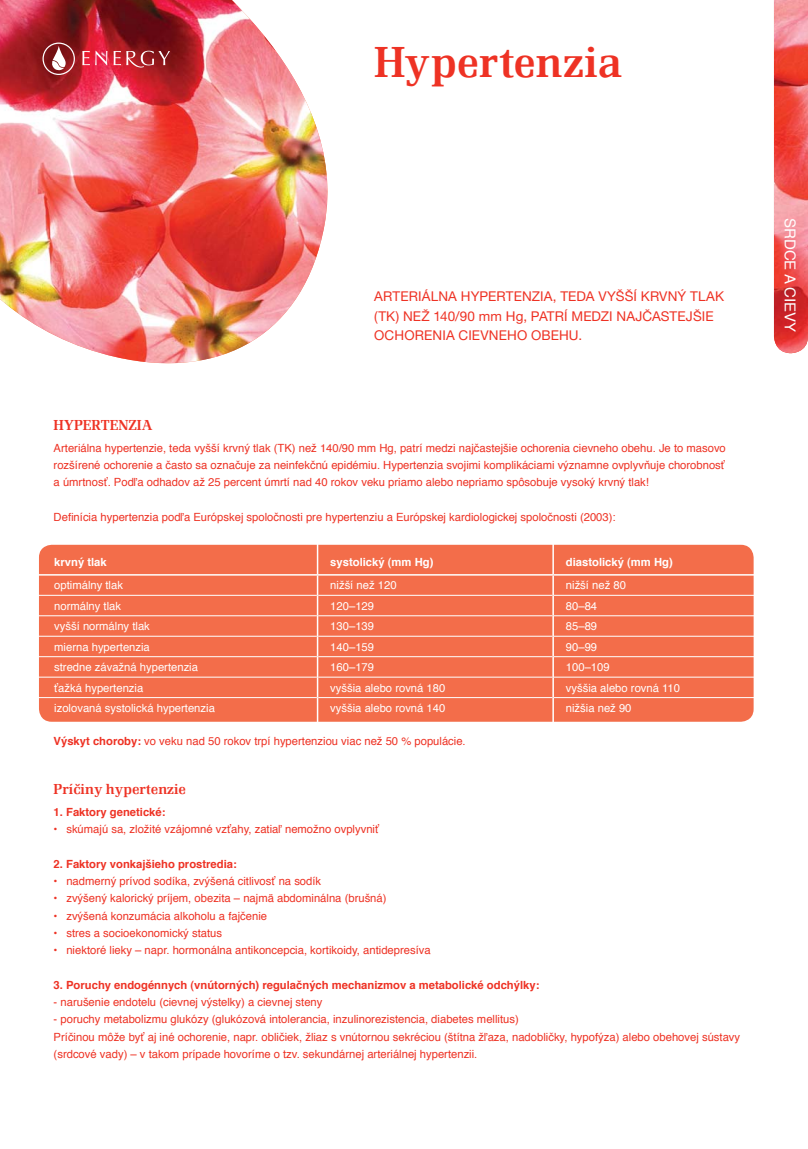
<style>
.page{position:relative;width:808px;height:1149px;background:#fff}
.page>*{position:absolute;margin:0;border:0;box-sizing:border-box;transform-origin:0 0}
.t1{font:500 45px "Renault TCE";color:#ee3224}
.t2{font:500 15px "Renault TCE";color:#ee3224}
.t3{font:15px "Helvetica";color:#fff}
.t4{font:13.5px/19.5px "Helvetica Neue CE";letter-spacing:.01em;color:#ee3224}
.t5{font:11.25px/17.2px "Helvetica";color:#ee3224;text-align:justify}
.t6{font:11.25px "Helvetica";color:#fff}
.t7{font:700 11.25px "Helvetica";color:#ee3224}
.t8{font:700 11.25px "Helvetica";color:#fff}
.s1{font-weight:700}
</style>
<div class="page">
<img style="left:0;top:0;width:327px;height:364px">
<svg style="left:43px;top:43px;width:32px;height:32px"></svg>
<svg style="left:82px;top:51px;width:25px;height:14px"></svg>
<svg style="left:114px;top:51px;width:56px;height:17px"></svg>
<img style="left:774px;top:0;width:34px;height:353px">
<div style="left:39px;top:544px;width:715px;height:177px;background:#f36d4a;border-radius:13px"></div>
<hr style="left:33px;top:594px;width:284px;height:1px;background:#fff">
<hr style="left:318px;top:594px;width:234px;height:1px;background:#fff">
<hr style="left:554px;top:594px;width:254px;height:1px;background:#fff">
<hr style="left:33px;top:615px;width:284px;height:1px;background:#fff">
<hr style="left:318px;top:615px;width:234px;height:1px;background:#fff">
<hr style="left:554px;top:615px;width:254px;height:1px;background:#fff">
<hr style="left:33px;top:635px;width:284px;height:1px;background:#fff">
<hr style="left:318px;top:635px;width:234px;height:1px;background:#fff">
<hr style="left:554px;top:635px;width:254px;height:1px;background:#fff">
<hr style="left:33px;top:656px;width:284px;height:1px;background:#fff">
<hr style="left:318px;top:656px;width:234px;height:1px;background:#fff">
<hr style="left:554px;top:656px;width:254px;height:1px;background:#fff">
<hr style="left:33px;top:676px;width:284px;height:1px;background:#fff">
<hr style="left:318px;top:676px;width:234px;height:1px;background:#fff">
<hr style="left:554px;top:676px;width:254px;height:1px;background:#fff">
<hr style="left:33px;top:697px;width:284px;height:1px;background:#fff">
<hr style="left:318px;top:697px;width:234px;height:1px;background:#fff">
<hr style="left:554px;top:697px;width:254px;height:1px;background:#fff">
<hr style="left:33px;top:574px;width:520px;height:1px;background:#fff">
<hr style="left:553px;top:574px;width:255px;height:1px;background:#fff">
<hr style="left:317px;top:541px;width:1px;height:33px;background:#fff">
<svg style="left:317px;top:575px;width:1px;height:122px"></svg>
<hr style="left:317px;top:697px;width:1px;height:34px;background:#fff">
<hr style="left:552px;top:541px;width:2px;height:33px;background:#fff">
<hr style="left:552px;top:575px;width:2px;height:20px;background:#fff">
<hr style="left:552px;top:595px;width:2px;height:20px;background:#fff">
<hr style="left:552px;top:615px;width:2px;height:21px;background:#fff">
<hr style="left:552px;top:636px;width:2px;height:20px;background:#fff">
<hr style="left:552px;top:656px;width:2px;height:21px;background:#fff">
<hr style="left:552px;top:677px;width:2px;height:20px;background:#fff">
<hr style="left:552px;top:697px;width:2px;height:34px;background:#fff">
<h1 class="t1" style="left:374px;top:44px;width:250px">Hypertenzia</h1>
<p class="t4" style="left:374px;top:288px;width:351px">ARTERIÁLNA HYPERTENZIA, TEDA VYŠŠÍ KRVNÝ TLAK (TK) NEŽ 140/90 mm Hg, PATRÍ MEDZI NAJČASTEJŠIE<br>OCHORENIA CIEVNEHO OBEHU.</p>
<h2 class="t2" style="left:54px;top:419px;width:100px">HYPERTENZIA</h2>
<p class="t5" style="left:54px;top:440px;width:674px">Arteriálna hypertenzie, teda vyšší krvný tlak (TK) než 140/90 mm Hg, patrí medzi najčastejšie ochorenia cievneho obehu. Je to masovo rozšírené ochorenie a často sa označuje za neinfekčnú epidémiu. Hypertenzia svojimi komplikáciami významne ovplyvňuje chorobnosť a úmrtnosť. Podľa odhadov až 25 percent úmrtí nad 40 rokov veku priamo alebo nepriamo spôsobuje vysoký krvný tlak!</p>
<p class="t5" style="left:54px;top:509px;width:563px">Definícia hypertenzia podľa Európskej spoločnosti pre hypertenziu a Európskej kardiologickej spoločnosti (2003):</p>
<p class="t8" style="left:54px;top:557px;width:54px">krvný tlak</p>
<p class="t8" style="left:330px;top:557px;width:105px">systolický (mm Hg)</p>
<p class="t8" style="left:566px;top:557px;width:108px">diastolický (mm Hg)</p>
<p class="t6" style="left:54px;top:580px;width:70px">optimálny tlak</p>
<p class="t6" style="left:330px;top:580px;width:68px">nižší než 120</p>
<p class="t6" style="left:566px;top:580px;width:62px">nižší než 80</p>
<p class="t6" style="left:54px;top:601px;width:68px">normálny tlak</p>
<p class="t6" style="left:330px;top:601px;width:45px">120–129</p>
<p class="t6" style="left:566px;top:601px;width:33px">80–84</p>
<p class="t6" style="left:54px;top:621px;width:97px">vyšší normálny tlak</p>
<p class="t6" style="left:330px;top:621px;width:45px">130–139</p>
<p class="t6" style="left:566px;top:621px;width:33px">85–89</p>
<p class="t6" style="left:54px;top:641px;width:97px">mierna hypertenzia</p>
<p class="t6" style="left:330px;top:641px;width:45px">140–159</p>
<p class="t6" style="left:566px;top:641px;width:33px">90–99</p>
<p class="t6" style="left:54px;top:662px;width:145px">stredne závažná hypertenzia</p>
<p class="t6" style="left:330px;top:662px;width:45px">160–179</p>
<p class="t6" style="left:566px;top:662px;width:45px">100–109</p>
<p class="t6" style="left:54px;top:682px;width:91px">ťažká hypertenzia</p>
<p class="t6" style="left:330px;top:682px;width:117px">vyššia alebo rovná 180</p>
<p class="t6" style="left:566px;top:682px;width:116px">vyššia alebo rovná 110</p>
<p class="t6" style="left:54px;top:703px;width:162px">izolovaná systolická hypertenzia</p>
<p class="t6" style="left:330px;top:703px;width:117px">vyššia alebo rovná 140</p>
<p class="t6" style="left:566px;top:703px;width:67px">nižšia než 90</p>
<p class="t5" style="left:54px;top:733px;width:414px"><span class="s1">Výskyt choroby:</span> vo veku nad 50 rokov trpí hypertenziou viac než 50 % populácie.</p>
<h2 class="t2" style="left:54px;top:783px;width:134px">Príčiny hypertenzie</h2>
<p class="t7" style="left:54px;top:807px;width:113px">1. Faktory genetické:</p>
<p class="t5" style="left:54px;top:821px;width:327px">• skúmajú sa, zložité vzájomné vzťahy, zatiaľ nemožno ovplyvniť</p>
<p class="t7" style="left:54px;top:859px;width:185px">2. Faktory vonkajšieho prostredia:</p>
<p class="t5" style="left:54px;top:873px;width:269px">• nadmerný prívod sodíka, zvýšená citlivosť na sodík</p>
<p class="t5" style="left:54px;top:890px;width:334px">• zvýšený kalorický príjem, obezita – najmä abdominálna (brušná)</p>
<p class="t5" style="left:54px;top:907px;width:215px">• zvýšená konzumácia alkoholu a fajčenie</p>
<p class="t5" style="left:54px;top:925px;width:170px">• stres a socioekonomický status</p>
<p class="t5" style="left:54px;top:942px;width:379px">• niektoré lieky – napr. hormonálna antikoncepcia, kortikoidy, antidepresíva</p>
<p class="t7" style="left:54px;top:979px;width:487px">3. Poruchy endogénnych (vnútorných) regulačných mechanizmov a metabolické odchýlky:</p>
<p class="t5" style="left:54px;top:994px;width:270px">- narušenie endotelu (cievnej výstelky) a cievnej steny</p>
<p class="t5" style="left:54px;top:1011px;width:688px;text-align:left">- poruchy metabolizmu glukózy (glukózová intolerancia, inzulinorezistencia, diabetes mellitus)<br>Príčinou môže byť aj iné ochorenie, napr. obličiek, žliaz s vnútornou sekréciou (štítna žľaza, nadobličky, hypofýza) alebo obehovej sústavy (srdcové vady) – v takom prípade hovoríme o tzv. sekundárnej arteriálnej hypertenzii.</p>
<h2 class="t3" style="left:796px;top:218px;width:116px;rotate:90deg">SRDCE A CIEVY</h2>
</div>
